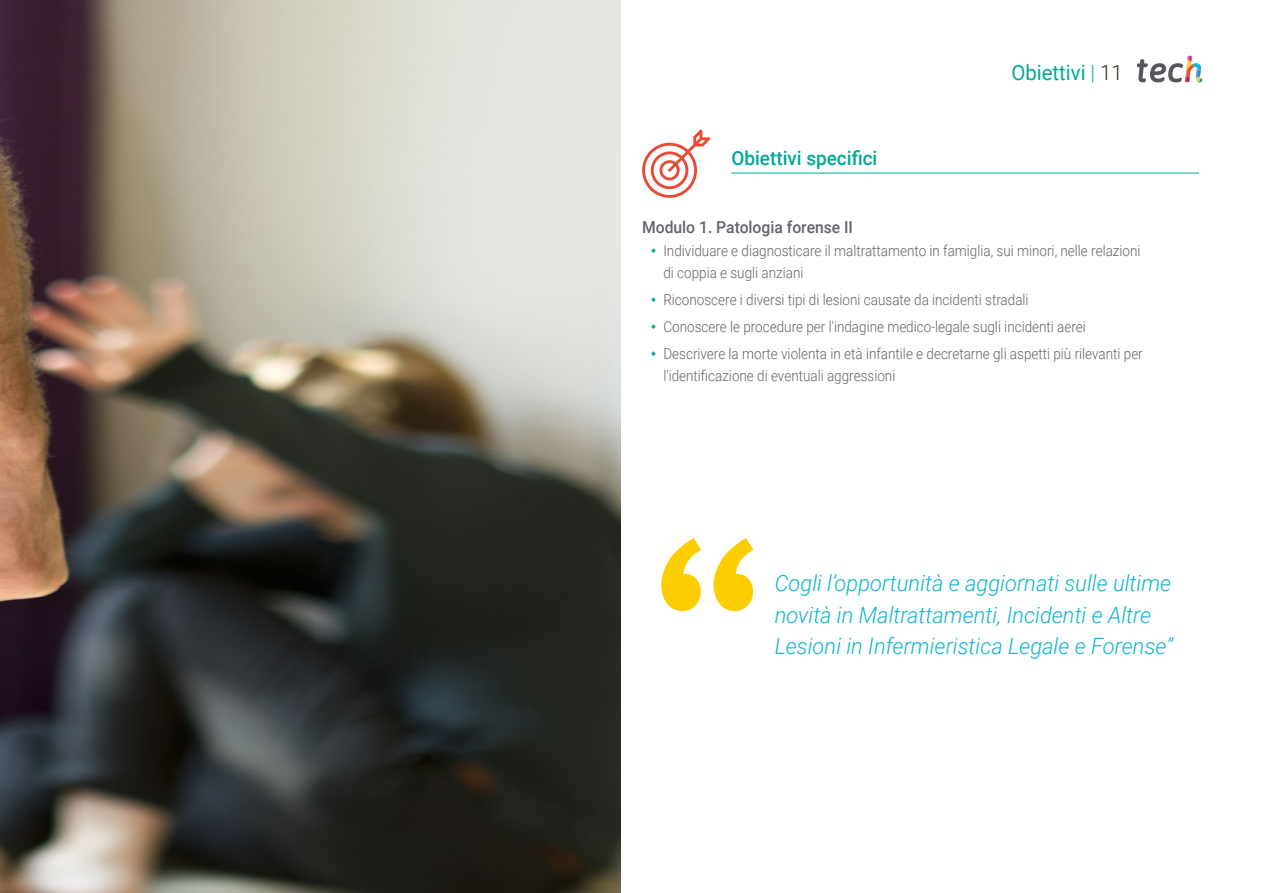
<style>
.page{position:relative;width:1263px;height:893px;background:#fff}
.page>*{position:absolute;margin:0;border:0;box-sizing:border-box;transform-origin:0 0}
.t1{font:italic 300 22.5px/31.5px "Roboto";color:#0fb6cf}
.t2{font:21px "Roboto";color:#00a996}
.t3{font:500 19.5px "Roboto";color:#00a996}
.t4{font:500 16.5px "Roboto";color:#61646a;scale:.95 1}
.t5{font:300 15px/26.7px "Roboto";color:#61646a;scale:.9 1}
.s1{font-weight:300}
.s2{font-weight:300;color:#312e20}
</style>
<div class="page">
<hr style="left:731px;top:173px;width:468px;height:1px;background:#00a996">
<svg style="left:642px;top:129px;width:68px;height:69px"></svg>
<img style="left:0;top:0;width:621px;height:893px">
<svg style="left:661px;top:538px;width:92px;height:73px"></svg>
<svg style="left:1137px;top:56px;width:65px;height:27px"></svg>
<h3 class="t3" style="left:731px;top:144px;width:147px">Obiettivi specifici</h3>
<h2 class="t2" style="left:1011px;top:57px;width:113px">Obiettivi <span class="s1">|</span> <span class="s2">11</span></h2>
<p class="t4" style="left:642px;top:216px;width:224px">Modulo 1. Patologia forense II</p>
<p class="t5" style="left:663px;top:239px;width:532px;line-height:22.5px">Individuare e diagnosticare il maltrattamento in famiglia, sui minori, nelle relazioni di coppia e sugli anziani</p>
<p class="t5" style="left:663px;top:286px;width:534px">Riconoscere i diversi tipi di lesioni causate da incidenti stradali<br>Conoscere le procedure per l'indagine medico-legale sugli incidenti aerei<br>Descrivere la morte violenta in età infantile e decretarne gli aspetti più rilevanti per</p>
<p class="t5" style="left:663px;top:362px;width:259px">l'identificazione di eventuali aggressioni</p>
<h1 class="t1" style="left:775px;top:566px;width:400px">Cogli l’opportunità e aggiornati sulle ultime novità in Maltrattamenti, Incidenti e Altre<br>Lesioni in Infermieristica Legale e Forense”</h1>
</div>
